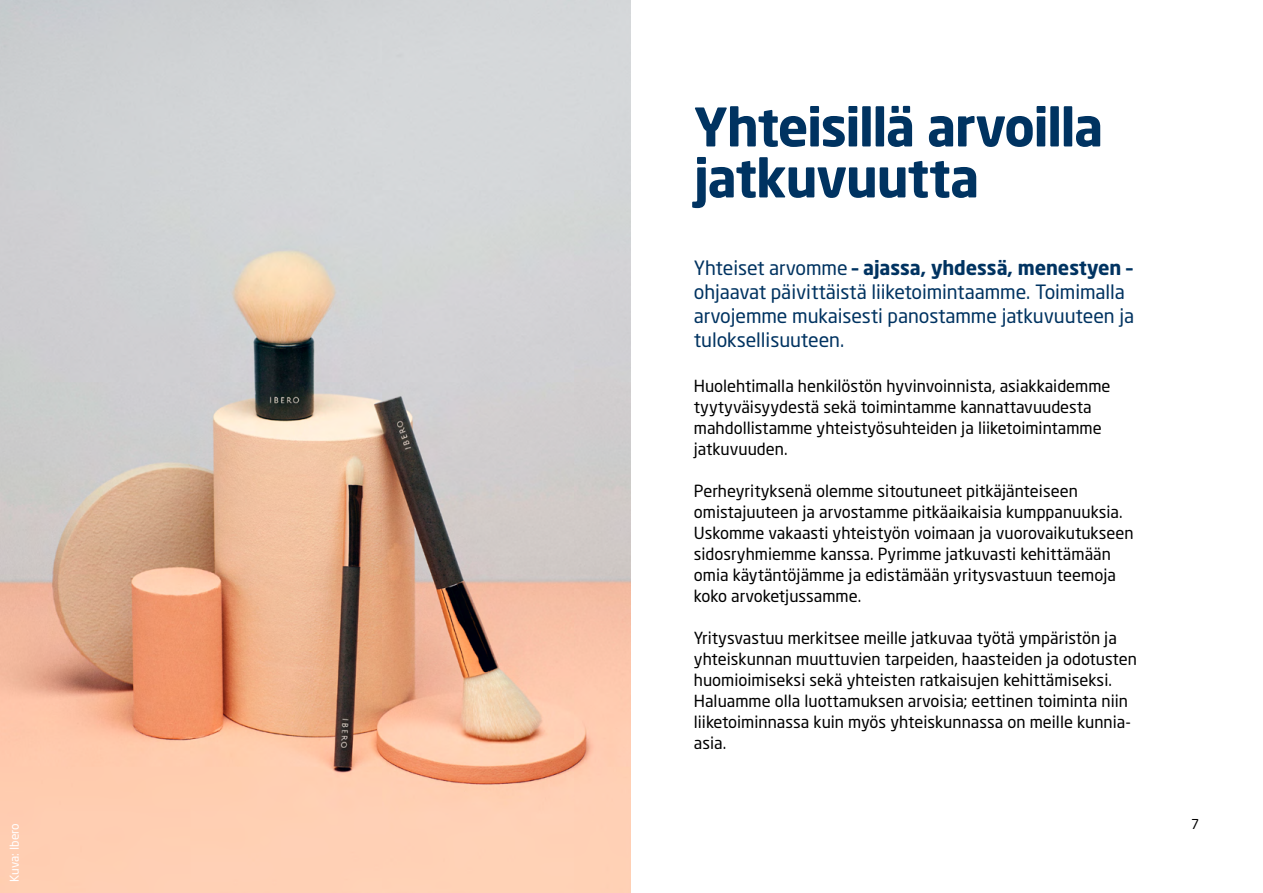
<style>
.page{position:relative;width:1263px;height:893px;background:#fff}
.page>*{position:absolute;margin:0;border:0;box-sizing:border-box;transform-origin:0 0}
.t1{font:700 52.5px/51px "Neo Sans Std";letter-spacing:-.03em;color:#003361}
.t2{font:19.5px/24px "Neo Sans Std";letter-spacing:-.005em;color:#003361}
.t3{font:16.5px/21px "Neo Sans Std";color:#000}
.t4{font:13.5px "Neo Sans Std";color:#000}
.t5{font:12px "Neo Sans Std";color:#fff}
.s1{font-weight:700}
</style>
<div class="page">
<img style="left:0;top:0;width:630px;height:893px">
<h1 class="t1" style="left:694px;top:100px;width:411px">Yhteisillä arvoilla jatkuvuutta</h1>
<p class="t2" style="left:694px;top:256px;width:442px">Yhteiset arvomme <span class="s1">– ajassa, yhdessä, menestyen – </span>ohjaavat päivittäistä liiketoimintaamme. Toimimalla arvojemme mukaisesti panostamme jatkuvuuteen ja tuloksellisuuteen.</p>
<p class="t3" style="left:694px;top:376px;width:418px">Huolehtimalla henkilöstön hyvinvoinnista, asiakkaidemme tyytyväisyydestä sekä toimintamme kannattavuudesta mahdollistamme yhteistyösuhteiden ja liiketoimintamme jatkuvuuden.</p>
<p class="t3" style="left:694px;top:481px;width:441px">Perheyrityksenä olemme sitoutuneet pitkäjänteiseen omistajuuteen ja arvostamme pitkäaikaisia kumppanuuksia.<br>Uskomme vakaasti yhteistyön voimaan ja vuorovaikutukseen sidosryhmiemme kanssa. Pyrimme jatkuvasti kehittämään omia käytäntöjämme ja edistämään yritysvastuun teemoja koko arvoketjussamme.</p>
<p class="t3" style="left:694px;top:628px;width:445px">Yritysvastuu merkitsee meille jatkuvaa työtä ympäristön ja yhteiskunnan muuttuvien tarpeiden, haasteiden ja odotusten huomioimiseksi sekä yhteisten ratkaisujen kehittämiseksi.<br>Haluamme olla luottamuksen arvoisia; eettinen toiminta niin liiketoiminnassa kuin myös yhteiskunnassa on meille kunnia&shy;asia.</p>
<p class="t5" style="left:7px;top:881px;width:59px;rotate:-90deg">Kuva: Ibero</p>
<p class="t4" style="left:1191px;top:816px;width:10px">7</p>
</div>
